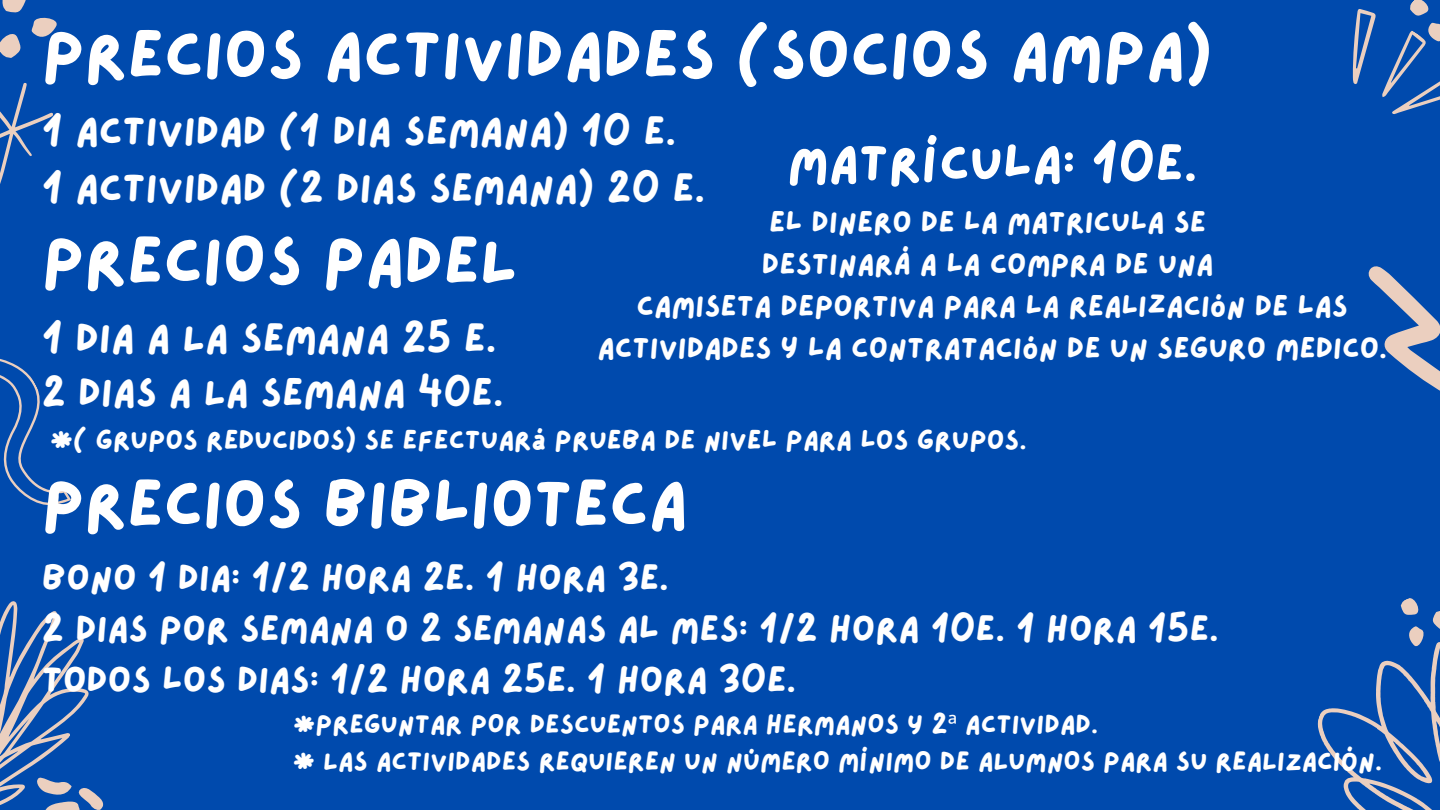
<style>
.page{position:relative;width:1440px;height:810px;background:#004aad}
.page>*{position:absolute;margin:0;border:0;box-sizing:border-box;transform-origin:0 0}
.t1{font:67.5px "Lazydog";color:#fff}
.t2{font:67.2px "Lazydog";color:#fff}
.t3{font:67.1px "Lazydog";color:#fff}
.t4{font:52px "Lazydog";color:#fff}
.t5{font:40.5px/56.2px "Lazydog";color:#fff}
.t6{font:39.5px "Lazydog";color:#fff}
.t7{font:36.5px/51px "Lazydog";color:#fff}
.t8{font:30px/42px "Lazydog";color:#fff;text-align:center}
.t9{font:27.5px "Lazydog";color:#fff}
.t10{font:26.7px/36.8px "Lazydog";color:#fff}
.s1{font-family:"Noto Sans"}
</style>
<div class="page">
<svg style="left:1368px;top:266px;width:72px;height:125px"></svg>
<svg style="left:0;top:83px;width:53px;height:101px"></svg>
<svg style="left:0;top:358px;width:71px;height:148px"></svg>
<svg style="left:0;top:0;width:57px;height:58px"></svg>
<svg style="left:1317px;top:598px;width:123px;height:212px"></svg>
<svg style="left:1352px;top:0;width:88px;height:115px"></svg>
<svg style="left:0;top:601px;width:104px;height:209px"></svg>
<h1 class="t1" style="left:42px;top:22px;width:1172px">PRECIOS ACTIVIDADES (SOCIOS AMPA)</h1>
<h3 class="t5" style="left:42px;top:105px;width:665px">1 ACTIVIDAD (1 DIA SEMANA) 10 E.<br>1 ACTIVIDAD (2 DIAS SEMANA) 20 E.</h3>
<h3 class="t3" style="left:42px;top:229px;width:477px">PRECIOS PADEL</h3>
<h3 class="t5" style="left:42px;top:311px;width:456px">1 DIA A LA SEMANA 25 E.</h3>
<h3 class="t6" style="left:42px;top:374px;width:463px">2 DIAS A LA SEMANA 40E.</h3>
<p class="t9" style="left:50px;top:427px;width:978px">*( GRUPOS REDUCIDOS) SE EFECTUARÁ PRUEBA DE NIVEL PARA LOS GRUPOS.</p>
<h2 class="t2" style="left:42px;top:472px;width:647px">PRECIOS BIBLIOTECA</h2>
<p class="t7" style="left:42px;top:554px;width:1178px">BONO 1 DIA: 1/2 HORA 2E. 1 HORA 3E.<br>2 DIAS POR SEMANA O 2 SEMANAS AL MES: 1/2 HORA 10E. 1 HORA 15E.<br>TODOS LOS DIAS: 1/2 HORA 25E. 1 HORA 30E.</p>
<p class="t10" style="left:293px;top:707px;width:1091px">*PREGUNTAR POR DESCUENTOS PARA HERMANOS Y 2<span class="s1">ª</span> ACTIVIDAD.<br>* LAS ACTIVIDADES REQUIEREN UN NÚMERO MÍNIMO DE ALUMNOS PARA SU REALIZACIÓN.</p>
<h3 class="t4" style="left:787px;top:138px;width:412px">MATRÍCULA: 10E.</h3>
<p class="t8" style="left:598px;top:202px;width:791px">EL DINERO DE LA MATRICULA SE<br>DESTINARÁ A LA COMPRA DE UNA<br>CAMISETA DEPORTIVA PARA LA REALIZACIÓN DE LAS ACTIVIDADES Y LA CONTRATACIÓN DE UN SEGURO MEDICO.</p>
</div>
